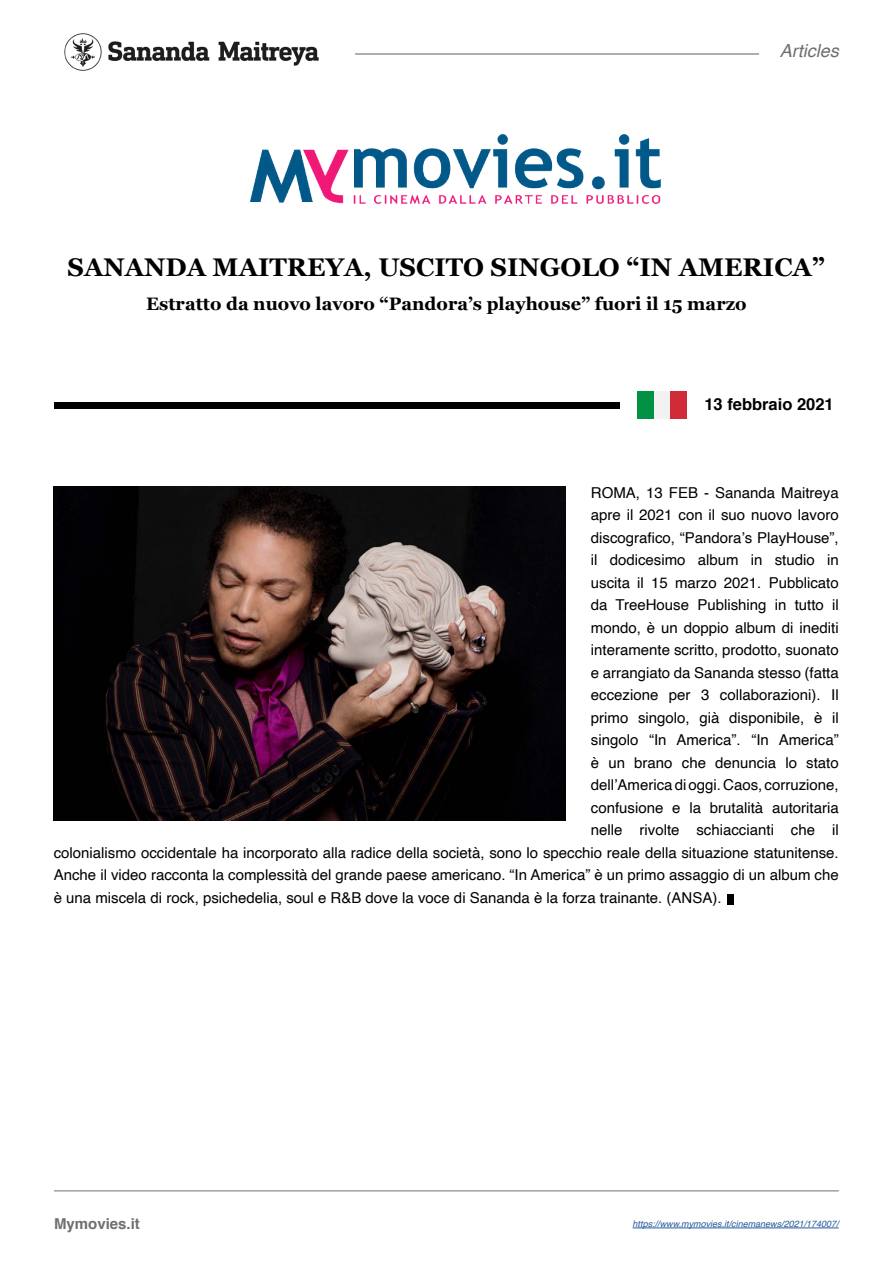
<style>
.page{position:relative;width:893px;height:1263px;background:#fff}
.page>*{position:absolute;margin:0;border:0;box-sizing:border-box;transform-origin:0 0}
.t1{font:700 25.5px "Georgia";color:#000}
.t2{font:700 18px "Georgia";color:#000}
.t3{font:italic 18px "Helvetica";color:#706f6f}
.t4{font:700 16.5px "Helvetica";color:#000}
.t5{font:15px "Helvetica";color:#000}
.t6{font:700 15px "Helvetica";color:#706f6f}
.t7{font:italic 9px "Helvetica";color:#275b9b}
</style>
<div class="page">
<div style="left:54px;top:402px;width:566px;height:6px;background:#000"></div>
<img style="left:64px;top:33px;width:255px;height:38px">
<hr style="left:355px;top:53px;width:404px;height:2px;background:#706f6f">
<hr style="left:54px;top:1190px;width:785px;height:1px;background:#706f6f">
<img style="left:249px;top:134px;width:412px;height:70px">
<hr style="left:633px;top:1227px;width:206px;height:1px;background:#275b9b">
<div style="left:727px;top:894px;width:7px;height:10px;background:#000"></div>
<div style="left:637px;top:391px;width:17px;height:28px;background:#009145"></div>
<div style="left:654px;top:391px;width:16px;height:28px;background:#f2f2f2"></div>
<div style="left:670px;top:391px;width:17px;height:28px;background:#cf2b38"></div>
<img style="left:54px;top:486px;width:511px;height:334px">
<p class="t3" style="left:780px;top:36px;width:61px">Articles</p>
<h1 class="t1" style="left:68px;top:248px;width:759px">SANANDA MAITREYA, USCITO SINGOLO “IN AMERICA”</h1>
<p class="t2" style="left:146px;top:290px;width:602px">Estratto da nuovo lavoro “Pandora’s playhouse” fuori il 15 marzo</p>
<p class="t4" style="left:704px;top:391px;width:131px">13 febbraio 2021</p>
<p class="t5" style="left:591px;top:481px;width:249px">ROMA, 13 FEB - Sananda Maitreya</p>
<p class="t5" style="left:591px;top:503px;width:249px">apre il 2021 con il suo nuovo lavoro</p>
<p class="t5" style="left:591px;top:526px;width:249px">discografico, “Pandora’s PlayHouse”,</p>
<p class="t5" style="left:591px;top:548px;width:249px">il dodicesimo album in studio in</p>
<p class="t5" style="left:591px;top:571px;width:249px">uscita il 15 marzo 2021. Pubblicato</p>
<p class="t5" style="left:591px;top:593px;width:249px">da TreeHouse Publishing in tutto il</p>
<p class="t5" style="left:591px;top:616px;width:249px">mondo, è un doppio album di inediti</p>
<p class="t5" style="left:591px;top:638px;width:249px">interamente scritto, prodotto, suonato</p>
<p class="t5" style="left:591px;top:661px;width:249px">e arrangiato da Sananda stesso (fatta</p>
<p class="t5" style="left:591px;top:683px;width:249px">eccezione per 3 collaborazioni). Il</p>
<p class="t5" style="left:591px;top:706px;width:249px">primo singolo, già disponibile, è il</p>
<p class="t5" style="left:591px;top:728px;width:249px">singolo “In America”. “In America”</p>
<p class="t5" style="left:591px;top:751px;width:249px">è un brano che denuncia lo stato</p>
<p class="t5" style="left:591px;top:773px;width:249px">dell’America di oggi. Caos, corruzione,</p>
<p class="t5" style="left:591px;top:796px;width:249px">confusione e la brutalità autoritaria</p>
<p class="t5" style="left:591px;top:818px;width:249px">nelle rivolte schiaccianti che il</p>
<p class="t5" style="left:54px;top:841px;width:786px">colonialismo occidentale ha incorporato alla radice della società, sono lo specchio reale della situazione statunitense.</p>
<p class="t5" style="left:54px;top:863px;width:786px">Anche il video racconta la complessità del grande paese americano. “In America” è un primo assaggio di un album che</p>
<p class="t5" style="left:54px;top:886px;width:669px">è una miscela di rock, psichedelia, soul e R&amp;B dove la voce di Sananda è la forza trainante. (ANSA).</p>
<p class="t6" style="left:54px;top:1211px;width:87px">Mymovies.it</p>
<p class="t7" style="left:633px;top:1217px;width:208px">https://www.mymovies.it/cinemanews/2021/174007/</p>
</div>
